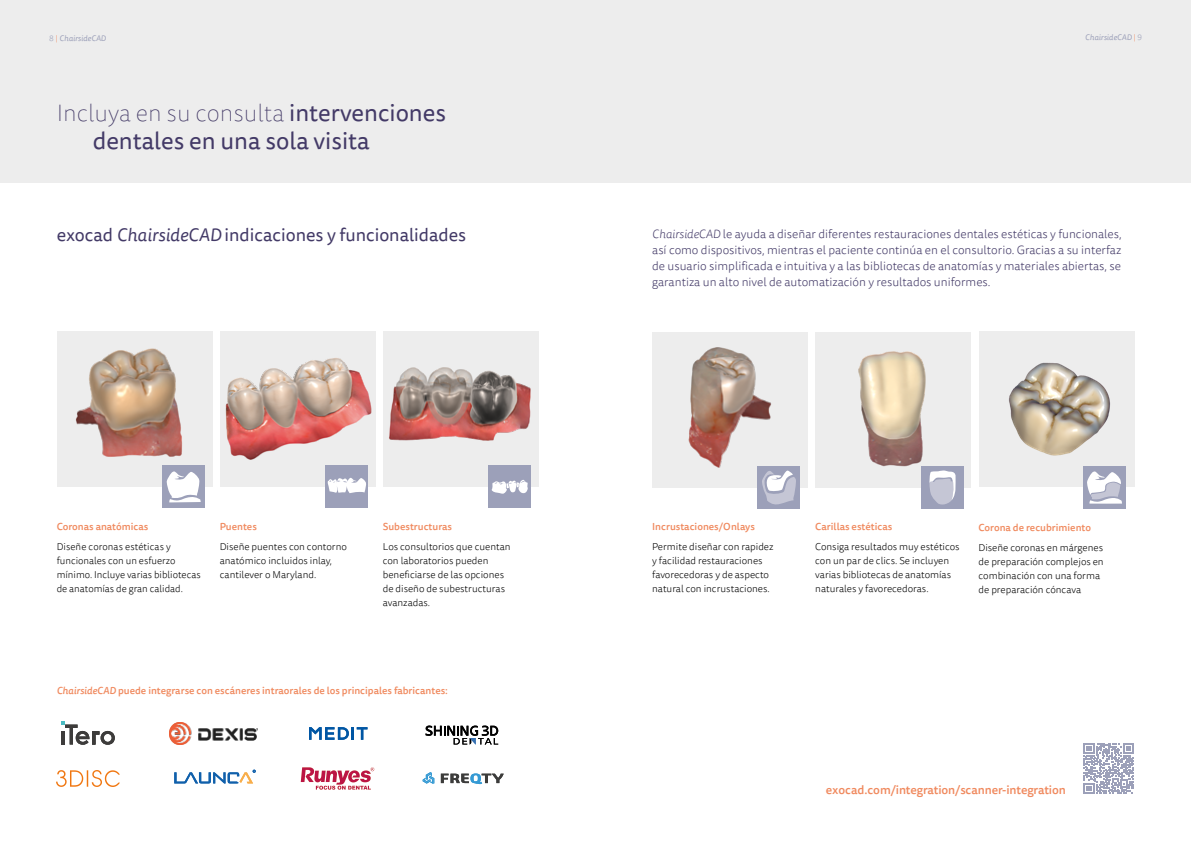
<style>
.page{position:relative;width:1191px;height:842px;background:#fff}
.page>*{position:absolute;margin:0;border:0;box-sizing:border-box;transform-origin:0 0}
.t1{font:24px/28px "Tisa Sans Pro";color:#433a67}
.t2{font:18px "Tisa Sans Pro";color:#433a67}
.t3{font:300 12px/16px "Tisa Sans Pro";color:#433a67;text-align:justify}
.t4{font:500 12px "Tisa Sans Pro";letter-spacing:-.01em;color:#f08a5f}
.t5{font:300 10px/14px "Tisa Sans Pro";color:#000}
.t6{font:500 10px "Tisa Sans Pro";color:#f08a5f}
.t7{font:italic 8px "Tisa Sans Pro";color:#9ca0b9}
.t8{font:1.9px "Arial";color:#1060ab}
.s1{font-weight:300;font-style:normal}
.s2{font-weight:300;font-style:normal;color:#f08a5f}
.s3{font-weight:100}
.s4{font-style:italic}
</style>
<div class="page">
<div style="left:0;top:0;width:1191px;height:183px;background:#ededed"></div>
<svg style="left:1083px;top:743px;width:50px;height:50px"></svg>
<img style="left:57px;top:770px;width:63px;height:16px">
<img style="left:301px;top:767px;width:74px;height:22px">
<img style="left:169px;top:723px;width:88px;height:21px">
<svg style="left:383px;top:331px;width:156px;height:156px;background:#d1bfbd"></svg>
<div style="left:488px;top:466px;width:43px;height:42px;background:#9ca0b9"></div>
<svg style="left:491px;top:480px;width:37px;height:14px"></svg>
<svg style="left:652px;top:332px;width:156px;height:155px;background:#d9cfcb"></svg>
<div style="left:757px;top:466px;width:43px;height:43px;background:#9ca0b9"></div>
<svg style="left:762px;top:470px;width:34px;height:34px"></svg>
<svg style="left:815px;top:332px;width:156px;height:155px;background:#e3dcd5"></svg>
<div style="left:921px;top:466px;width:42px;height:43px;background:#9ca0b9"></div>
<svg style="left:929px;top:470px;width:26px;height:34px"></svg>
<svg style="left:57px;top:331px;width:156px;height:156px;background:#d7c7c0"></svg>
<div style="left:162px;top:466px;width:43px;height:42px;background:#9ca0b9"></div>
<svg style="left:166px;top:471px;width:35px;height:31px"></svg>
<svg style="left:220px;top:331px;width:156px;height:156px;background:#dfc4bf"></svg>
<div style="left:325px;top:465px;width:43px;height:43px;background:#9ca0b9"></div>
<svg style="left:328px;top:477px;width:38px;height:16px"></svg>
<svg style="left:425px;top:726px;width:73px;height:19px"></svg>
<svg style="left:441px;top:773px;width:62px;height:11px"></svg>
<svg style="left:422px;top:772px;width:12px;height:12px"></svg>
<svg style="left:62px;top:721px;width:53px;height:24px"></svg>
<svg style="left:309px;top:727px;width:58px;height:13px"></svg>
<svg style="left:174px;top:770px;width:81px;height:13px"></svg>
<svg style="left:979px;top:331px;width:155px;height:156px;background:#ddd9d3"></svg>
<div style="left:1083px;top:466px;width:42px;height:43px;background:#9ca0b9"></div>
<svg style="left:1087px;top:471px;width:35px;height:33px"></svg>
<p class="t7" style="left:49px;top:33px;width:58px"><span class="s1">8</span> <span class="s2">|</span> ChairsideCAD</p>
<p class="t7" style="left:1085px;top:32px;width:58px">ChairsideCAD <span class="s2">|</span> <span class="s1">9</span></p>
<h1 class="t1" style="left:93px;top:100px;width:355px;text-indent:-36px"><span class="s3">Incluya en su consulta</span> intervenciones dentales en una sola visita</h1>
<h2 class="t2" style="left:57px;top:223px;width:411px">exocad <span class="s4">ChairsideCAD</span> indicaciones y funcionalidades</h2>
<p class="t6" style="left:57px;top:520px;width:93px">Coronas anatómicas</p>
<p class="t5" style="left:57px;top:540px;width:146px">Diseñe coronas estéticas y funcionales con un esfuerzo mínimo. Incluye varias bibliotecas de anatomías de gran calidad.</p>
<p class="t6" style="left:220px;top:520px;width:39px">Puentes</p>
<p class="t5" style="left:220px;top:540px;width:129px">Diseñe puentes con contorno anatómico incluidos inlay, cantilever o Maryland.</p>
<p class="t6" style="left:383px;top:520px;width:71px">Subestructuras</p>
<p class="t5" style="left:383px;top:540px;width:129px">Los consultorios que cuentan con laboratorios pueden beneficiarse de las opciones de diseño de subestructuras avanzadas.</p>
<p class="t6" style="left:57px;top:684px;width:393px"><span class="s4">ChairsideCAD</span> puede integrarse con escáneres intraorales de los principales fabricantes:</p>
<p class="t8" style="left:253px;top:770px;width:3px">R</p>
<p class="t3" style="left:652px;top:226px;width:471px"><span class="s4">ChairsideCAD</span> le ayuda a diseñar diferentes restauraciones dentales estéticas y funcionales, así como dispositivos, mientras el paciente continúa en el consultorio. Gracias a su interfaz de usuario simplificada e intuitiva y a las bibliotecas de anatomías y materiales abiertas, se garantiza un alto nivel de automatización y resultados uniformes.</p>
<p class="t6" style="left:652px;top:520px;width:104px">Incrustaciones/Onlays</p>
<p class="t5" style="left:652px;top:540px;width:123px">Permite diseñar con rapidez y facilidad restauraciones favorecedoras y de aspecto natural con incrustaciones.</p>
<p class="t6" style="left:815px;top:520px;width:79px">Carillas estéticas</p>
<p class="t5" style="left:815px;top:540px;width:146px">Consiga resultados muy estéticos con un par de clics. Se incluyen varias bibliotecas de anatomías naturales y favorecedoras.</p>
<p class="t6" style="left:978px;top:521px;width:114px">Corona de recubrimiento</p>
<p class="t5" style="left:978px;top:541px;width:127px">Diseñe coronas en márgenes de preparación complejos en combinación con una forma de preparación cóncava</p>
<p class="t4" style="left:826px;top:781px;width:241px">exocad.com/integration/scanner-integration</p>
</div>
